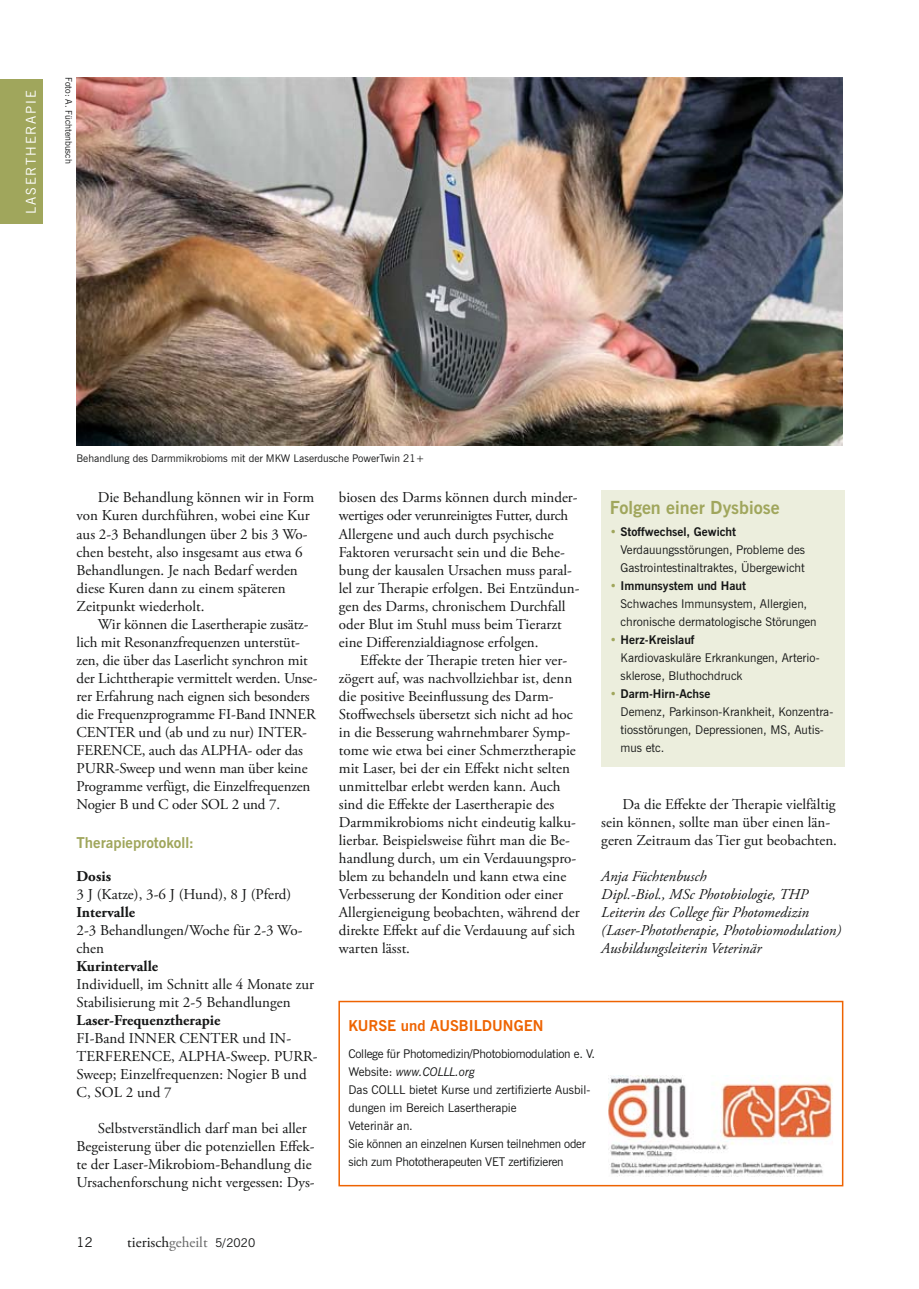
<style>
.page{position:relative;width:919px;height:1289px;background:#fff}
.page>*{position:absolute;margin:0;border:0;box-sizing:border-box;transform-origin:0 0}
.t1{font:700 18px "News Gothic BT";color:#a0a65c}
.t2{font:15px/18px "Adobe Garamond Pro";color:#151616}
.t3{font:italic 15px/18px "Adobe Garamond Pro";color:#151616}
.t4{font:700 15px "Adobe Garamond Pro";color:#151616}
.t5{font:700 15px "News Gothic BT";color:#ee6301}
.t6{font:700 15px "News Gothic BT";color:#a0a65c}
.t7{font:13.5px "News Gothic BT";letter-spacing:.14em;color:#fff}
.t8{font:13.5px "News Gothic BT";color:#151616}
.t9{font:12px/18px "News Gothic BT";color:#151616}
.t10{font:12px/18px "News Gothic BT";letter-spacing:-.02em;color:#151616}
.t11{font:10.5px "News Gothic BT";color:#151616}
.t12{font:9px "News Gothic BT";color:#151616}
.s1{color:#676767}
.s2{font-family:"News Gothic BT";font-size:12px}
.s3{font-weight:700;color:#a0a65c}
.s4{font-weight:700}
.s5{font-style:italic}
</style>
<div class="page">
<div style="left:0;top:79px;width:43px;height:144px;background:#a0a65c"></div>
<img style="left:77px;top:77px;width:765px;height:368px">
<div style="left:338px;top:1000px;width:505px;height:186px;border:2px solid #ee6301"></div>
<img style="left:608px;top:1075px;width:225px;height:101px">
<div style="left:601px;top:490px;width:243px;height:277px;background:#eceedd"></div>
<p class="t7" style="left:26px;top:214px;width:125px;rotate:-90deg">LASERTHERAPIE</p>
<p class="t12" style="left:72px;top:77px;width:88px;rotate:90deg">Foto: A. Füchtenbusch</p>
<p class="t11" style="left:77px;top:454px;width:349px">Behandlung des Darmmikrobioms mit der MKW Laserdusche PowerTwin 21+</p>
<p class="t2" style="left:77px;top:490px;width:239px;text-indent:21px">Die Behandlung können wir in Form von Kuren durchführen, wobei eine Kur aus 2-3 Behandlungen über 2 bis 3 Wo&shy;chen besteht, also insgesamt aus etwa 6<br>Behandlungen. Je nach Bedarf werden diese Kuren dann zu einem späteren Zeitpunkt wiederholt.</p>
<p class="t2" style="left:77px;top:616px;width:242px;text-indent:21px">Wir können die Lasertherapie zusätz&shy;lich mit Resonanzfrequenzen unterstüt&shy;zen, die über das Laserlicht synchron mit der Lichttherapie vermittelt werden. Unse&shy;rer Erfahrung nach eignen sich besonders die Frequenzprogramme FI-Band INNER CENTER und (ab und zu nur) INTER-FERENCE, auch das ALPHA- oder das PURR-Sweep und wenn man über keine Programme verfügt, die Einzelfrequenzen Nogier B und C oder SOL 2 und 7.</p>
<p class="t6" style="left:77px;top:836px;width:119px">Therapieprotokoll:</p>
<p class="t4" style="left:77px;top:869px;width:36px">Dosis</p>
<p class="t2" style="left:77px;top:886px;width:216px">3 J (Katze), 3-6 J (Hund), 8 J (Pferd)</p>
<p class="t4" style="left:77px;top:905px;width:60px">Intervalle</p>
<p class="t2" style="left:77px;top:922px;width:227px">2-3 Behandlungen/Woche für 2-3 Wo&shy;chen</p>
<p class="t4" style="left:77px;top:959px;width:83px">Kurintervalle</p>
<p class="t2" style="left:77px;top:976px;width:239px">Individuell, im Schnitt alle 4 Monate zur<br>Stabilisierung mit 2-5 Behandlungen</p>
<p class="t4" style="left:77px;top:1013px;width:145px">Laser-Frequenztherapie</p>
<p class="t2" style="left:77px;top:1030px;width:242px">FI-Band INNER CENTER und IN-<br>TERFERENCE, ALPHA-Sweep. PURR-<br>Sweep; Einzelfrequenzen: Nogier B und<br>C, SOL 2 und 7</p>
<p class="t2" style="left:77px;top:1120px;width:239px;text-indent:21px">Selbstverständlich darf man bei aller Begeisterung über die potenziellen Effek&shy;te der Laser-Mikrobiom-Behandlung die Ursachenforschung nicht vergessen: Dys-</p>
<p class="t8" style="left:77px;top:1236px;width:18px">12</p>
<p class="t2" style="left:127px;top:1234px;width:129px">tierisch<span class="s1">geheilt</span> <span class="s2">5/2020</span></p>
<p class="t2" style="left:339px;top:490px;width:242px">biosen des Darms können durch minder&shy;wertiges oder verunreinigtes Futter, durch Allergene und auch durch psychische Faktoren verursacht sein und die Behe&shy;bung der kausalen Ursachen muss paral&shy;lel zur Therapie erfolgen. Bei Entzündun&shy;gen des Darms, chronischem Durchfall oder Blut im Stuhl muss beim Tierarzt eine Differenzialdiagnose erfolgen.</p>
<p class="t2" style="left:339px;top:652px;width:242px;text-indent:21px">Effekte der Therapie treten hier ver&shy;zögert auf, was nachvollziehbar ist, denn die positive Beeinflussung des Darm-Stoffwechsels übersetzt sich nicht ad hoc in die Besserung wahrnehmbarer Symp&shy;tome wie etwa bei einer Schmerztherapie mit Laser, bei der ein Effekt nicht selten unmittelbar erlebt werden kann. Auch sind die Effekte der Lasertherapie des Darmmikrobioms nicht eindeutig kalku&shy;lierbar. Beispielsweise führt man die Be&shy;handlung durch, um ein Verdauungspro&shy;blem zu behandeln und kann etwa eine Verbesserung der Kondition oder einer Allergieneigung beobachten, während der direkte Effekt auf die Verdauung auf sich warten lässt.</p>
<p class="t1" style="left:609px;top:500px;width:171px">Folgen einer Dysbiose</p>
<p class="t9" style="left:620px;top:523px;width:186px;text-indent:-11px"><span class="s3">•</span> <span class="s4">Stoffwechsel, Gewicht<br></span>Verdauungsstörungen, Probleme des<br>Gastrointestinaltraktes, Übergewicht</p>
<p class="t9" style="left:620px;top:577px;width:198px;text-indent:-11px"><span class="s3">•</span> <span class="s4">Immunsystem und Haut<br></span>Schwaches Immunsystem, Allergien, chronische dermatologische Störungen</p>
<p class="t9" style="left:620px;top:631px;width:200px;text-indent:-11px"><span class="s3">•</span> <span class="s4">Herz-Kreislauf<br></span>Kardiovaskuläre Erkrankungen, Arterio&shy;sklerose, Bluthochdruck</p>
<p class="t9" style="left:620px;top:685px;width:214px;text-indent:-11px"><span class="s3">•</span> <span class="s4">Darm-Hirn-Achse<br></span>Demenz, Parkinson-Krankheit, Konzentra&shy;tiosstörungen, Depressionen, MS, Autis&shy;mus etc.</p>
<p class="t2" style="left:601px;top:796px;width:237px;text-indent:21px">Da die Effekte der Therapie vielfältig sein können, sollte man über einen län&shy;geren Zeitraum das Tier gut beobachten.</p>
<p class="t3" style="left:601px;top:868px;width:241px">Anja Füchtenbusch<br>Dipl.-Biol., MSc Photobiologie, THP Leiterin des College für Photomedizin (Laser-Phototherapie, Photobiomodulation)<br>Ausbildungsleiterin Veterinär</p>
<p class="t5" style="left:348px;top:1020px;width:196px">KURSE und AUSBILDUNGEN</p>
<p class="t10" style="left:348px;top:1045px;width:248px">College für Photomedizin/Photobiomodulation e. V.<br>Website: <span class="s5">www.COLLL.org<br></span>Das COLLL bietet Kurse und zertifizierte Ausbil&shy;dungen im Bereich Lasertherapie<br>Veterinär an.<br>Sie können an einzelnen Kursen teilnehmen oder sich zum Phototherapeuten VET zertifizieren</p>
</div>
